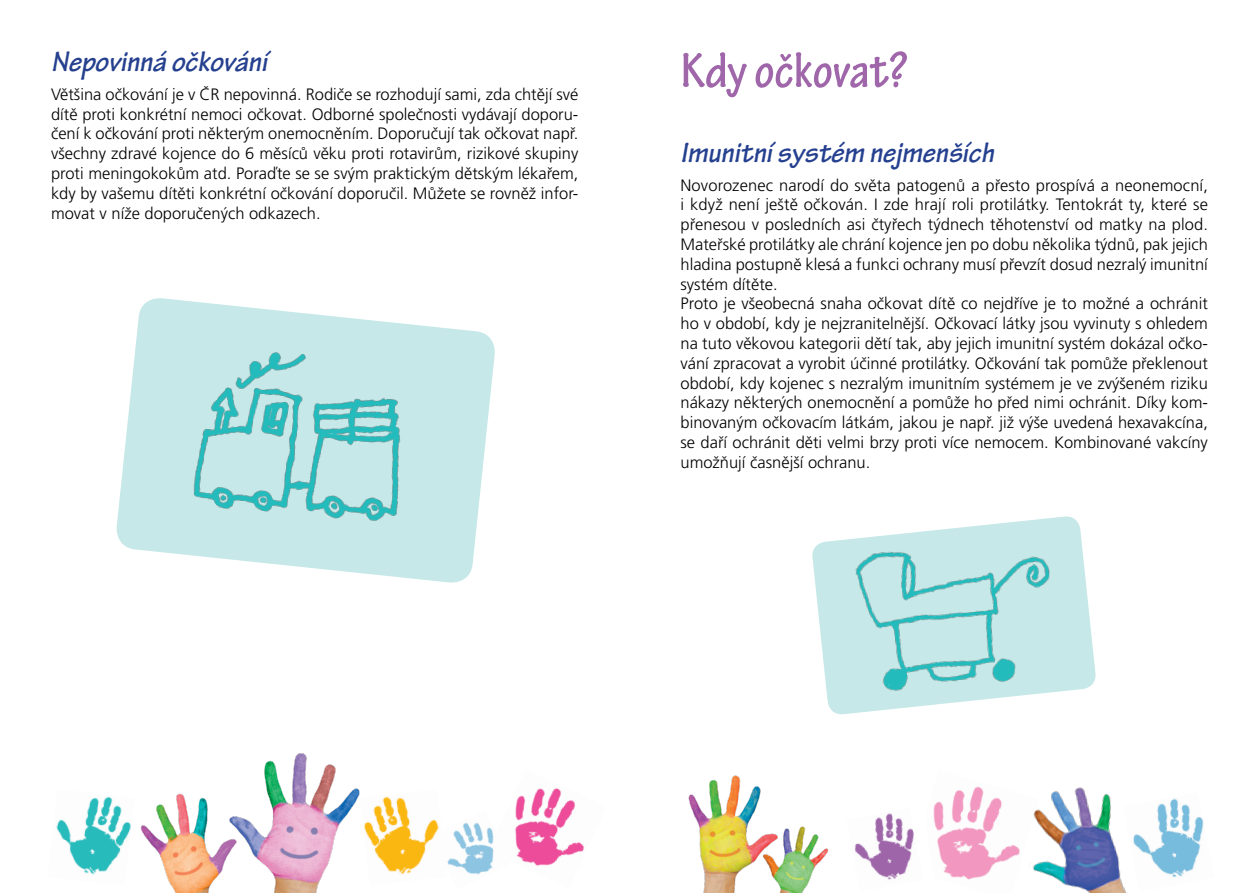
<style>
.page{position:relative;width:1259px;height:893px;background:#fff}
.page>*{position:absolute;margin:0;border:0;box-sizing:border-box;transform-origin:0 0}
.t1{font:700 condensed 52.5px "Tekton Pro";letter-spacing:-.005em;color:#a066aa}
.t2{font:italic 700 30px "Tekton Pro";color:#25408f}
.t3{font:300 16.5px/19.8px "Frutiger CE";color:#000}
</style>
<div class="page">
<img style="left:140px;top:753px;width:220px;height:140px">
<svg style="left:812px;top:516px;width:284px;height:199px;fill:#c7e8e8"></svg>
<img style="left:845px;top:524px;width:220px;height:177px">
<svg style="left:116px;top:298px;width:379px;height:285px;fill:#c7e8e8"></svg>
<img style="left:181px;top:340px;width:239px;height:198px">
<img style="left:854px;top:813px;width:60px;height:67px">
<img style="left:1139px;top:798px;width:65px;height:80px">
<img style="left:515px;top:788px;width:70px;height:78px">
<img style="left:447px;top:822px;width:47px;height:53px">
<img style="left:933px;top:786px;width:85px;height:94px">
<img style="left:364px;top:796px;width:75px;height:79px">
<img style="left:56px;top:796px;width:75px;height:79px">
<img style="left:688px;top:775px;width:141px;height:118px">
<img style="left:1018px;top:787px;width:121px;height:106px">
<h2 class="t2" style="left:51px;top:44px;width:217px">Nepovinná očkování</h2>
<p class="t3" style="left:51px;top:84px;width:529px;text-align:justify">Většina očkování je v ČR nepovinná. Rodiče se rozhodují sami, zda chtějí své dítě proti konkrétní nemoci očkovat. Odborné společnosti vydávají doporu&shy;čení k očkování proti některým onemocněním. Doporučují tak očkovat např. všechny zdravé kojence do 6 měsíců věku proti rotavirům, rizikové skupiny proti meningokokům atd. Poraďte se se svým praktickým dětským lékařem, kdy by vašemu dítěti konkrétní očkování doporučil. Můžete se rovněž infor&shy;movat v níže doporučených odkazech.</p>
<h1 class="t1" style="left:680px;top:40px;width:229px">Kdy očkovat?</h1>
<h2 class="t2" style="left:680px;top:135px;width:315px">Imunitní systém nejmenších</h2>
<p class="t3" style="left:680px;top:175px;width:529px">Novorozenec narodí do světa patogenů a přesto prospívá a neonemocní, i když není ještě očkován. I zde hrají roli protilátky. Tentokrát ty, které se přenesou v posledních asi čtyřech týdnech těhotenství od matky na plod.<br>Mateřské protilátky ale chrání kojence jen po dobu několika týdnů, pak jejich hladina postupně klesá a funkci ochrany musí převzít dosud nezralý imunitní systém dítěte.<br>Proto je všeobecná snaha očkovat dítě co nejdříve je to možné a ochránit ho v období, kdy je nejzranitelnější. Očkovací látky jsou vyvinuty s ohledem na tuto věkovou kategorii dětí tak, aby jejich imunitní systém dokázal očko&shy;vání zpracovat a vyrobit účinné protilátky. Očkování tak pomůže překlenout období, kdy kojenec s nezralým imunitním systémem je ve zvýšeném riziku nákazy některých onemocnění a pomůže ho před nimi ochránit. Díky kom&shy;binovaným očkovacím látkám, jakou je např. již výše uvedená hexavakcína, se daří ochránit děti velmi brzy proti více nemocem. Kombinované vakcíny umožňují časnější ochranu.</p>
</div>
